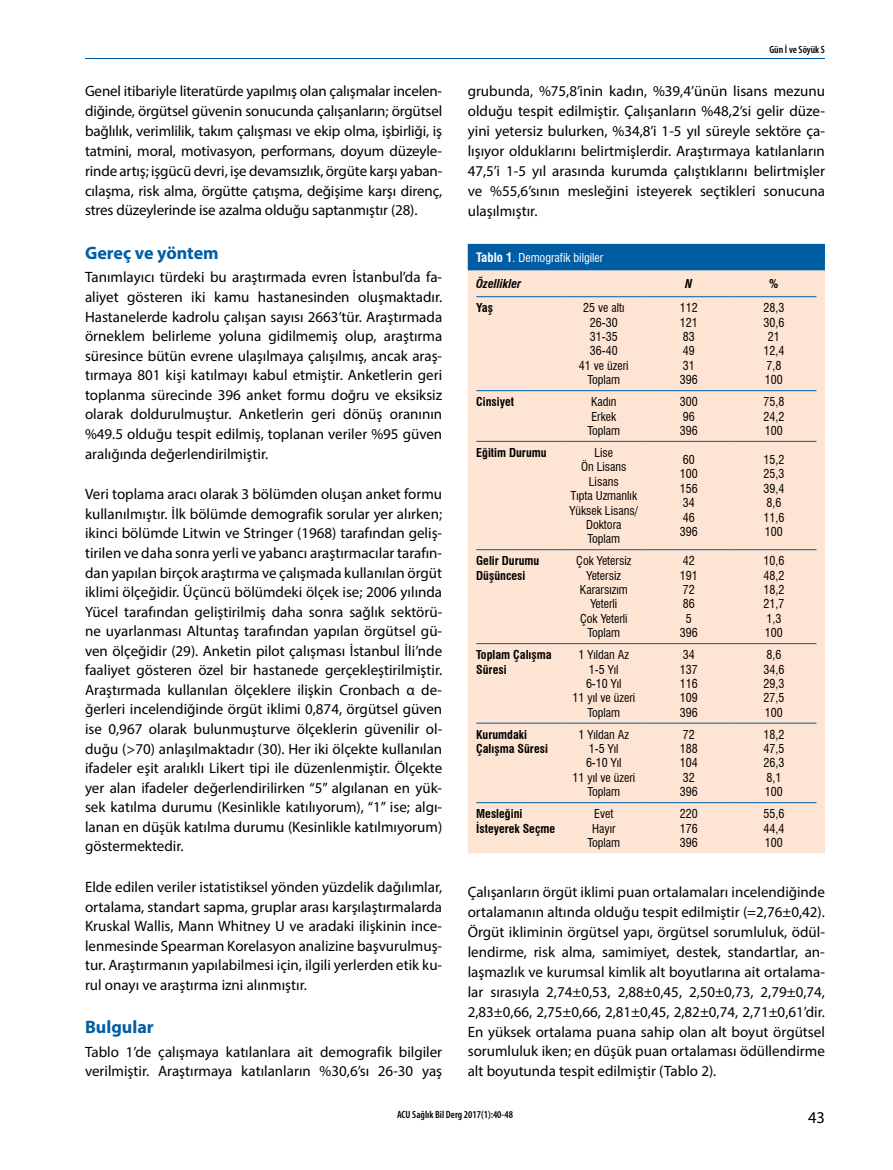
<style>
.page{position:relative;width:893px;height:1170px;background:#fff}
.page>*{position:absolute;margin:0;border:0;box-sizing:border-box;transform-origin:0 0}
.t1{font:700 18px "Myriad Pro";color:#005da4}
.t2{font:16.5px "Myriad Pro";color:#000}
.t3{font:15px/19.5px "Myriad Pro";color:#000;text-align:justify}
.t4{font:condensed 12px/14.4px "Swiss 721 BT";color:#000;text-align:center}
.t5{font:700 condensed 12px/14.4px "Swiss 721 BT";color:#000}
.t6{font:condensed 12px/26.1px "Swiss 721 BT";color:#fff}
.t7{font:italic 700 condensed 12px "Swiss 721 BT";color:#000}
.t8{font:600 condensed 10.5px "Myriad Pro";color:#000}
.s1{font-weight:700;font-size:12.75px}
.s2{font-weight:700;font-style:italic;color:#000}
</style>
<div class="page">
<hr style="left:85px;top:58px;width:740px;height:1px;background:#005da4">
<div style="left:468px;top:244px;width:357px;height:26px;background:#005da4"></div>
<div style="left:468px;top:270px;width:357px;height:583px;background:#fee4d2"></div>
<hr style="left:476px;top:390px;width:85px;height:1px;background:#005da4">
<hr style="left:561px;top:390px;width:85px;height:1px;background:#005da4">
<hr style="left:646px;top:390px;width:85px;height:1px;background:#005da4">
<hr style="left:731px;top:390px;width:85px;height:1px;background:#005da4">
<hr style="left:476px;top:441px;width:85px;height:1px;background:#005da4">
<hr style="left:561px;top:441px;width:85px;height:1px;background:#005da4">
<hr style="left:646px;top:441px;width:85px;height:1px;background:#005da4">
<hr style="left:731px;top:441px;width:85px;height:1px;background:#005da4">
<hr style="left:476px;top:549px;width:85px;height:1px;background:#005da4">
<hr style="left:561px;top:549px;width:85px;height:1px;background:#005da4">
<hr style="left:646px;top:549px;width:85px;height:1px;background:#005da4">
<hr style="left:731px;top:549px;width:85px;height:1px;background:#005da4">
<hr style="left:476px;top:643px;width:85px;height:1px;background:#005da4">
<hr style="left:561px;top:643px;width:85px;height:1px;background:#005da4">
<hr style="left:646px;top:643px;width:85px;height:1px;background:#005da4">
<hr style="left:731px;top:643px;width:85px;height:1px;background:#005da4">
<hr style="left:476px;top:722px;width:85px;height:1px;background:#005da4">
<hr style="left:561px;top:722px;width:85px;height:1px;background:#005da4">
<hr style="left:646px;top:722px;width:85px;height:1px;background:#005da4">
<hr style="left:731px;top:722px;width:85px;height:1px;background:#005da4">
<hr style="left:476px;top:802px;width:85px;height:1px;background:#005da4">
<hr style="left:561px;top:802px;width:85px;height:1px;background:#005da4">
<hr style="left:646px;top:802px;width:85px;height:1px;background:#005da4">
<hr style="left:731px;top:802px;width:85px;height:1px;background:#005da4">
<hr style="left:476px;top:296px;width:85px;height:1px;background:#005da4">
<hr style="left:561px;top:296px;width:85px;height:1px;background:#005da4">
<hr style="left:646px;top:296px;width:85px;height:1px;background:#005da4">
<hr style="left:731px;top:296px;width:85px;height:1px;background:#005da4">
<p class="t3" style="left:85px;top:81px;width:359px">Genel itibariyle literatürde yapılmış olan çalışmalar incelen&shy;diğinde, örgütsel güvenin sonucunda çalışanların; örgütsel bağlılık, verimlilik, takım çalışması ve ekip olma, işbirliği, iş tatmini, moral, motivasyon, performans, doyum düzeyle&shy;rinde artış; işgücü devri, işe devamsızlık, örgüte karşı yaban&shy;cılaşma, risk alma, örgütte çatışma, değişime karşı direnç, stres düzeylerinde ise azalma olduğu saptanmıştır (28).</p>
<p class="t1" style="left:85px;top:241px;width:135px">Gereç ve yöntem</p>
<p class="t3" style="left:85px;top:267px;width:359px">Tanımlayıcı türdeki bu araştırmada evren İstanbul’da fa&shy;aliyet gösteren iki kamu hastanesinden oluşmaktadır.<br>Hastanelerde kadrolu çalışan sayısı 2663’tür. Araştırmada örneklem belirleme yoluna gidilmemiş olup, araştırma süresince bütün evrene ulaşılmaya çalışılmış, ancak araş&shy;tırmaya 801 kişi katılmayı kabul etmiştir. Anketlerin geri toplanma sürecinde 396 anket formu doğru ve eksiksiz olarak doldurulmuştur. Anketlerin geri dönüş oranının %49.5 olduğu tespit edilmiş, toplanan veriler %95 güven aralığında değerlendirilmiştir.</p>
<p class="t3" style="left:85px;top:484px;width:359px">Veri toplama aracı olarak 3 bölümden oluşan anket formu kullanılmıştır. İlk bölümde demografik sorular yer alırken; ikinci bölümde Litwin ve Stringer (1968) tarafından geliş&shy;tirilen ve daha sonra yerli ve yabancı araştırmacılar tarafın&shy;dan yapılan birçok araştırma ve çalışmada kullanılan örgüt iklimi ölçeğidir. Üçüncü bölümdeki ölçek ise; 2006 yılında Yücel tarafından geliştirilmiş daha sonra sağlık sektörü&shy;ne uyarlanması Altuntaş tarafından yapılan örgütsel gü&shy;ven ölçeğidir (29). Anketin pilot çalışması İstanbul İli’nde faaliyet gösteren özel bir hastanede gerçekleştirilmiştir.<br>Araştırmada kullanılan ölçeklere ilişkin Cronbach α de&shy;ğerleri incelendiğinde örgüt iklimi 0,874, örgütsel güven ise 0,967 olarak bulunmuşturve ölçeklerin güvenilir ol&shy;duğu (&gt;70) anlaşılmaktadır (30). Her iki ölçekte kullanılan ifadeler eşit aralıklı Likert tipi ile düzenlenmiştir. Ölçekte yer alan ifadeler değerlendirilirken “5” algılanan en yük&shy;sek katılma durumu (Kesinlikle katılıyorum), “1” ise; algı&shy;lanan en düşük katılma durumu (Kesinlikle katılmıyorum) göstermektedir.</p>
<p class="t3" style="left:85px;top:877px;width:359px">Elde edilen veriler istatistiksel yönden yüzdelik dağılımlar, ortalama, standart sapma, gruplar arası karşılaştırmalarda Kruskal Wallis, Mann Whitney U ve aradaki ilişkinin ince&shy;lenmesinde Spearman Korelasyon analizine başvurulmuş&shy;tur. Araştırmanın yapılabilmesi için, ilgili yerlerden etik ku&shy;rul onayı ve araştırma izni alınmıştır.</p>
<p class="t1" style="left:85px;top:1015px;width:70px">Bulgular</p>
<p class="t3" style="left:85px;top:1041px;width:359px">Tablo 1’de çalışmaya katılanlara ait demografik bilgiler verilmiştir. Araştırmaya katılanların %30,6’sı 26-30 yaş</p>
<p class="t8" style="left:769px;top:44px;width:57px">Gün İ ve Söyük S</p>
<p class="t3" style="left:468px;top:81px;width:359px;line-height:20px">grubunda, %75,8’inin kadın, %39,4’ünün lisans mezunu olduğu tespit edilmiştir. Çalışanların %48,2’si gelir düze&shy;yini yetersiz bulurken, %34,8’i 1-5 yıl süreyle sektöre ça&shy;lışıyor olduklarını belirtmişlerdir. Araştırmaya katılanların 47,5’i 1-5 yıl arasında kurumda çalıştıklarını belirtmişler ve %55,6’sının mesleğini isteyerek seçtikleri sonucuna ulaşılmıştır.</p>
<p class="t6" style="left:476px;top:245px;width:128px"><span class="s1">Tablo 1</span>. Demografik bilgiler<br><span class="s2">Özellikler</span></p>
<p class="t7" style="left:685px;top:276px;width:9px">N</p>
<p class="t7" style="left:769px;top:276px;width:11px">%</p>
<p class="t5" style="left:476px;top:300px;width:18px">Yaş</p>
<p class="t4" style="left:579px;top:300px;width:51px">25 ve altı<br>26-30<br>31-35<br>36-40<br>41 ve üzeri<br>Toplam</p>
<p class="t4" style="left:680px;top:300px;width:19px;text-align:left">112<br>121<br>83<br>49<br>31<br>396</p>
<p class="t4" style="left:763px;top:300px;width:22px">28,3<br>30,6<br>21<br>12,4<br>7,8<br>100</p>
<p class="t5" style="left:476px;top:394px;width:39px">Cinsiyet</p>
<p class="t4" style="left:587px;top:394px;width:34px">Kadın<br>Erkek<br>Toplam</p>
<p class="t4" style="left:680px;top:394px;width:19px;text-align:left">300<br>96<br>396</p>
<p class="t4" style="left:763px;top:394px;width:22px;text-align:justify">75,8<br>24,2<br>100</p>
<p class="t5" style="left:476px;top:445px;width:72px">Eğitim Durumu</p>
<p class="t4" style="left:569px;top:445px;width:70px">Lise<br>Ön Lisans<br>Lisans<br>Tıpta Uzmanlık<br>Yüksek Lisans/<br>Doktora<br>Toplam</p>
<p class="t4" style="left:680px;top:452px;width:19px;text-align:left">60<br>100<br>156<br>34<br>46<br>396</p>
<p class="t4" style="left:763px;top:452px;width:22px;text-align:left">15,2<br>25,3<br>39,4<br>8,6<br>11,6<br>100</p>
<p class="t5" style="left:476px;top:553px;width:65px">Gelir Durumu<br>Düşüncesi</p>
<p class="t4" style="left:576px;top:553px;width:57px">Çok Yetersiz<br>Yetersiz<br>Kararsızım<br>Yeterli<br>Çok Yeterli<br>Toplam</p>
<p class="t4" style="left:680px;top:553px;width:19px">42<br>191<br>72<br>86<br>5<br>396</p>
<p class="t4" style="left:763px;top:553px;width:22px;text-align:left">10,6<br>48,2<br>18,2<br>21,7<br>1,3<br>100</p>
<p class="t5" style="left:476px;top:647px;width:77px">Toplam Çalışma<br>Süresi</p>
<p class="t4" style="left:572px;top:647px;width:64px">1 Yıldan Az<br>1-5 Yıl<br>6-10 Yıl<br>11 yıl ve üzeri<br>Toplam</p>
<p class="t4" style="left:680px;top:647px;width:19px;text-align:left">34<br>137<br>116<br>109<br>396</p>
<p class="t4" style="left:763px;top:647px;width:22px;text-align:left">8,6<br>34,6<br>29,3<br>27,5<br>100</p>
<p class="t5" style="left:476px;top:727px;width:73px">Kurumdaki<br>Çalışma Süresi</p>
<p class="t4" style="left:572px;top:727px;width:64px">1 Yıldan Az<br>1-5 Yıl<br>6-10 Yıl<br>11 yıl ve üzeri<br>Toplam</p>
<p class="t4" style="left:680px;top:727px;width:19px;text-align:left">72<br>188<br>104<br>32<br>396</p>
<p class="t4" style="left:763px;top:727px;width:22px;text-align:left">18,2<br>47,5<br>26,3<br>8,1<br>100</p>
<p class="t5" style="left:476px;top:806px;width:80px">Mesleğini<br>İsteyerek Seçme</p>
<p class="t4" style="left:587px;top:806px;width:34px">Evet<br>Hayır<br>Toplam</p>
<p class="t4" style="left:680px;top:806px;width:19px;text-align:justify">220<br>176<br>396</p>
<p class="t4" style="left:763px;top:806px;width:22px;text-align:justify">55,6<br>44,4<br>100</p>
<p class="t3" style="left:468px;top:881px;width:359px;line-height:20px">Çalışanların örgüt iklimi puan ortalamaları incelendiğinde ortalamanın altında olduğu tespit edilmiştir (=2,76±0,42).<br>Örgüt ikliminin örgütsel yapı, örgütsel sorumluluk, ödül&shy;lendirme, risk alma, samimiyet, destek, standartlar, an&shy;laşmazlık ve kurumsal kimlik alt boyutlarına ait ortalama&shy;lar sırasıyla 2,74±0,53, 2,88±0,45, 2,50±0,73, 2,79±0,74, 2,83±0,66, 2,75±0,66, 2,81±0,45, 2,82±0,74, 2,71±0,61’dir.<br>En yüksek ortalama puana sahip olan alt boyut örgütsel sorumluluk iken; en düşük puan ortalaması ödüllendirme alt boyutunda tespit edilmiştir (Tablo 2).</p>
<p class="t8" style="left:397px;top:1108px;width:117px">ACU Sağlık Bil Derg 2017(1):40-48</p>
<p class="t2" style="left:808px;top:1106px;width:18px">43</p>
</div>
